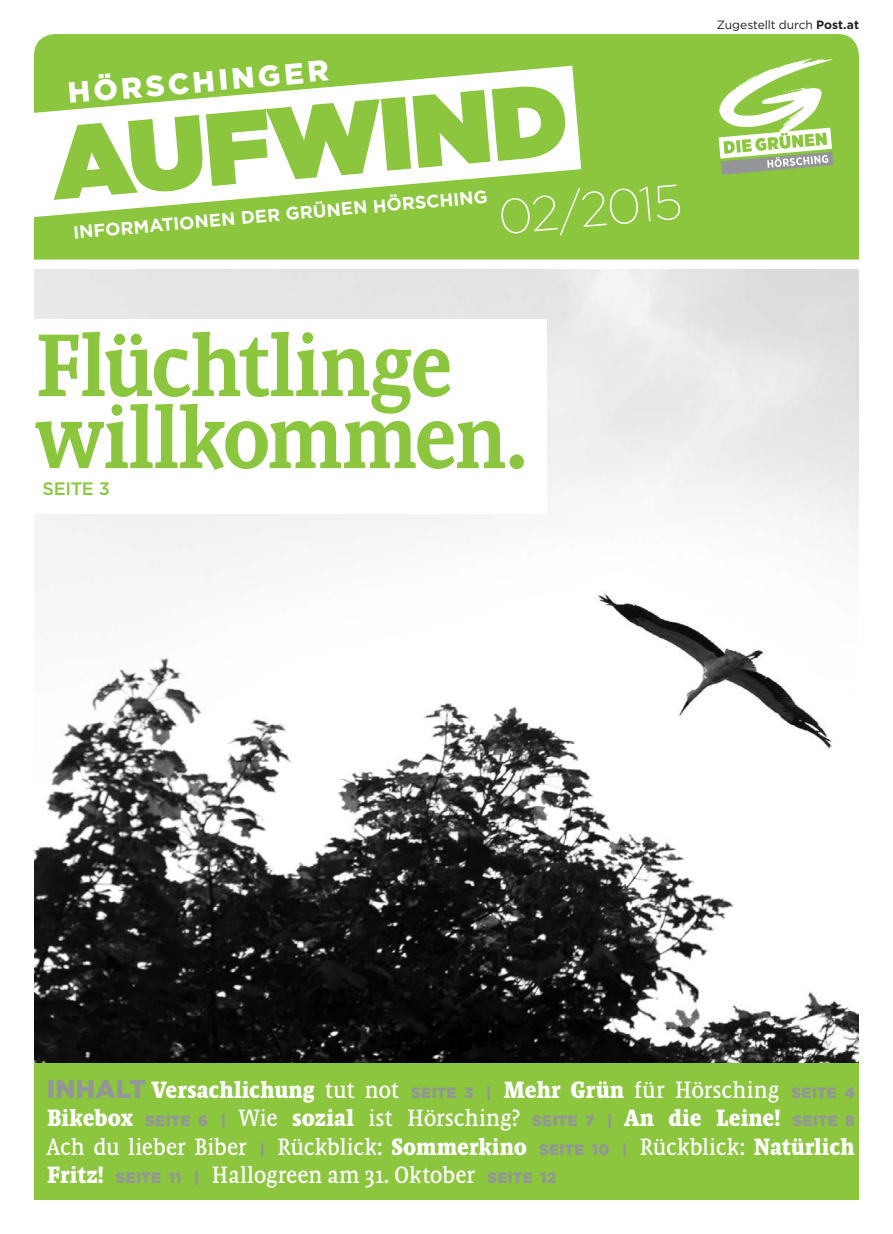
<style>
.page{position:relative;width:893px;height:1234px;background:#fff}
.page>*{position:absolute;margin:0;border:0;box-sizing:border-box;transform-origin:0 0}
.t1{font:900 102.75px "Gotham";color:#8bc63e}
.t2{font:500 90px/72px "Absara Head OT";letter-spacing:-.03em;color:#8bc63e}
.t3{font:200 49.05px "Gotham";color:#fff}
.t4{font:900 29.4px "Gotham";color:#fff}
.t5{font:24px/28.5px "Absara Head OT";letter-spacing:-.005em;color:#fff;text-align:justify}
.t6{font:700 18px "Gotham";color:#fff}
.t7{font:500 18px "Gotham";letter-spacing:-.02em;color:#8bc63e}
.t8{font:12px "Gotham";letter-spacing:-.005em;color:#231f20}
.s1{font-weight:700}
.s2{font-family:"Gotham";font-weight:900;font-size:25.5px;color:#939598}
.s3{font-family:"Gotham";font-weight:900;font-size:15px;color:#939598}
</style>
<div class="page">
<img style="left:34px;top:269px;width:825px;height:794px">
<div style="left:34px;top:1063px;width:825px;height:136px;background:#8bc63e"></div>
<div style="left:0;top:319px;width:546px;height:194px;background:#fff"></div>
<div style="left:34px;top:34px;width:825px;height:225px;background:#8bc63e"></div>
<svg style="left:719px;top:58px;width:114px;height:116px"></svg>
<svg style="left:34px;top:66px;width:547px;height:152px"></svg>
<p class="t4" style="left:66px;top:76px;width:263px;rotate:-5deg">HÖRSCHINGER</p>
<h1 class="t1" style="left:46px;top:104px;width:519px;rotate:-5deg">Aufwind</h1>
<h3 class="t3" style="left:496px;top:191px;width:186px;rotate:-5deg">02/2015</h3>
<p class="t6" style="left:72px;top:222px;width:418px;rotate:-5deg">info rmat io nen der grünen Hörsching</p>
<p class="t8" style="left:717px;top:18px;width:144px">Zugestellt durch <span class="s1">Post.at</span></p>
<h2 class="t2" style="left:34px;top:329px;width:495px">Flüchtlinge willkommen.</h2>
<p class="t7" style="left:43px;top:478px;width:69px">SEITE 3</p>
<p class="t5" style="left:47px;top:1074px;width:809px"><span class="s2">INHALT</span> <span class="s1">Versachlichung</span> tut not <span class="s3">SEITE 3 |</span> <span class="s1">Mehr Grün</span> für Hörsching <span class="s3">SEITE 4<br></span><span class="s1">Bikebox</span> <span class="s3">SEITE 6 |</span> Wie <span class="s1">sozial</span> ist Hörsching? <span class="s3">SEITE 7 |</span> <span class="s1">An die Leine!</span> <span class="s3">SEITE 8<br></span>Ach du lieber Biber <span class="s3">|</span> Rückblick: <span class="s1">Sommerkino</span> <span class="s3">SEITE 10 |</span> Rückblick: <span class="s1">Natürlich Fritz!</span> <span class="s3">SEITE 11 |</span> Hallogreen am 31. Oktober <span class="s3">SEITE 12</span></p>
</div>
